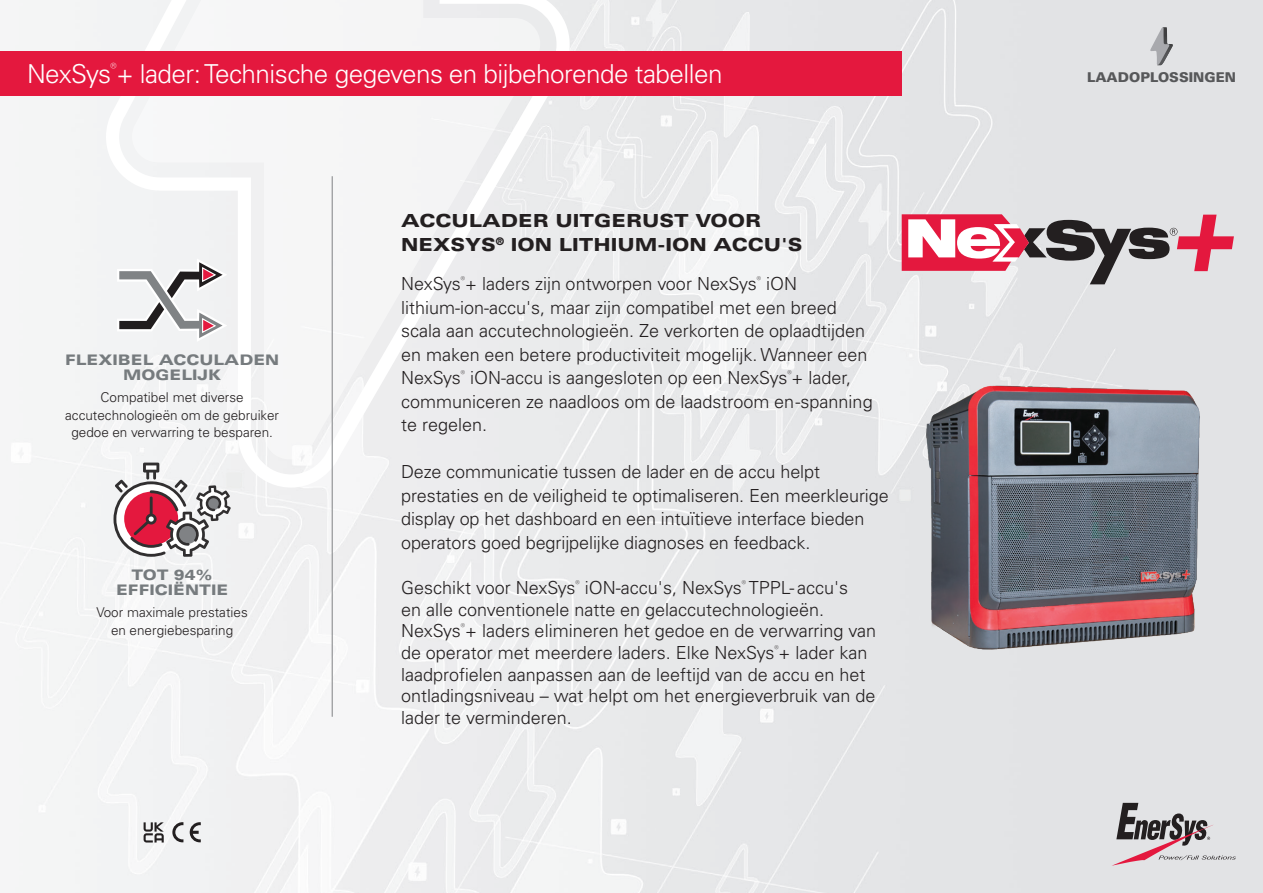
<style>
.page{position:relative;width:1263px;height:893px;background:#fff}
.page>*{position:absolute;margin:0;border:0;box-sizing:border-box;transform-origin:0 0}
.t1{font:300 26.1px "Univers LT Pro 45";letter-spacing:-.02em;color:#fff}
.t2{font:300 18px/23.5px "Univers LT Pro 45";color:#231f20}
.t3{font:900 expanded 18px/23.2px "Univers LT Pro";color:#231f20}
.t4{font:900 expanded 14.55px/14.5px "Univers LT Pro";color:#767b7e;text-align:center}
.t5{font:300 13.5px/17.4px "Univers LT Pro 45";color:#231f20;text-align:center}
.t6{font:900 13.5px "Univers LT Pro 75";color:#57585a}
</style>
<div class="page">
<img style="left:0;top:0;width:1263px;height:893px">
<svg style="left:106px;top:0;width:464px;height:488px;fill:#f0f0f1"></svg>
<svg style="left:132px;top:0;width:408px;height:459px;fill:#f4f4f5"></svg>
<svg style="left:1111px;top:803px;width:125px;height:63px;background:#bdb4b8"></svg>
<div style="left:0;top:51px;width:902px;height:44px;background:#e4183e"></div>
<hr style="left:332px;top:176px;width:1px;height:541px;background:#808285">
<svg style="left:117px;top:258px;width:110px;height:84px"></svg>
<svg style="left:113px;top:463px;width:118px;height:94px"></svg>
<img style="left:898px;top:363px;width:339px;height:307px">
<svg style="left:902px;top:214px;width:332px;height:70px;background:#c79aa3"></svg>
<svg style="left:172px;top:822px;width:11px;height:20px"></svg>
<svg style="left:190px;top:822px;width:11px;height:20px"></svg>
<svg style="left:144px;top:822px;width:20px;height:20px"></svg>
<svg style="left:1150px;top:27px;width:23px;height:38px"></svg>
<h1 class="t1" style="left:27px;top:56px;width:697px">NexSys<sup>®</sup>+ lader: Technische gegevens en bijbehorende tabellen</h1>
<p class="t4" style="left:65px;top:353px;width:216px">FLEXIBEL ACCULADEN<br>MOGELIJK</p>
<p class="t5" style="left:65px;top:388px;width:215px">Compatibel met diverse accutechnologieën om de gebruiker gedoe en verwarring te besparen.</p>
<p class="t4" style="left:116px;top:567px;width:114px">TOT 94%<br>EFFICIËNTIE</p>
<p class="t5" style="left:97px;top:603px;width:153px">Voor maximale prestaties en energiebesparing</p>
<p class="t3" style="left:401px;top:209px;width:403px">ACCULADER UITGERUST VOOR<br>NEXSYS<sup>®</sup> ION LITHIUM-ION ACCU'S</p>
<p class="t2" style="left:401px;top:271px;width:473px">NexSys<sup>®</sup>+ laders zijn ontworpen voor NexSys<sup>®</sup> iON lithium-ion-accu's, maar zijn compatibel met een breed scala aan accutechnologieën. Ze verkorten de oplaadtijden en maken een betere productiviteit mogelijk. Wanneer een NexSys<sup>®</sup> iON-accu is aangesloten op een NexSys<sup>®</sup>+ lader, communiceren ze naadloos om de laadstroom en -spanning te regelen.</p>
<p class="t2" style="left:401px;top:460px;width:489px">Deze communicatie tussen de lader en de accu helpt prestaties en de veiligheid te optimaliseren. Een meerkleurige display op het dashboard en een intuïtieve interface bieden operators goed begrijpelijke diagnoses en feedback.</p>
<p class="t2" style="left:401px;top:577px;width:477px;line-height:21.6px">Geschikt voor NexSys<sup>®</sup> iON-accu's, NexSys<sup>®</sup> TPPL- accu's<br>en alle conventionele natte en gelaccutechnologieën.<br>NexSys<sup>®</sup>+ laders elimineren het gedoe en de verwarring van de operator met meerdere laders. Elke NexSys<sup>®</sup>+ lader kan laadprofielen aanpassen aan de leeftijd van de accu en het ontladingsniveau – wat helpt om het energieverbruik van de lader te verminderen.</p>
<p class="t6" style="left:1087px;top:68px;width:150px">LAADOPLOSSINGEN</p>
</div>
